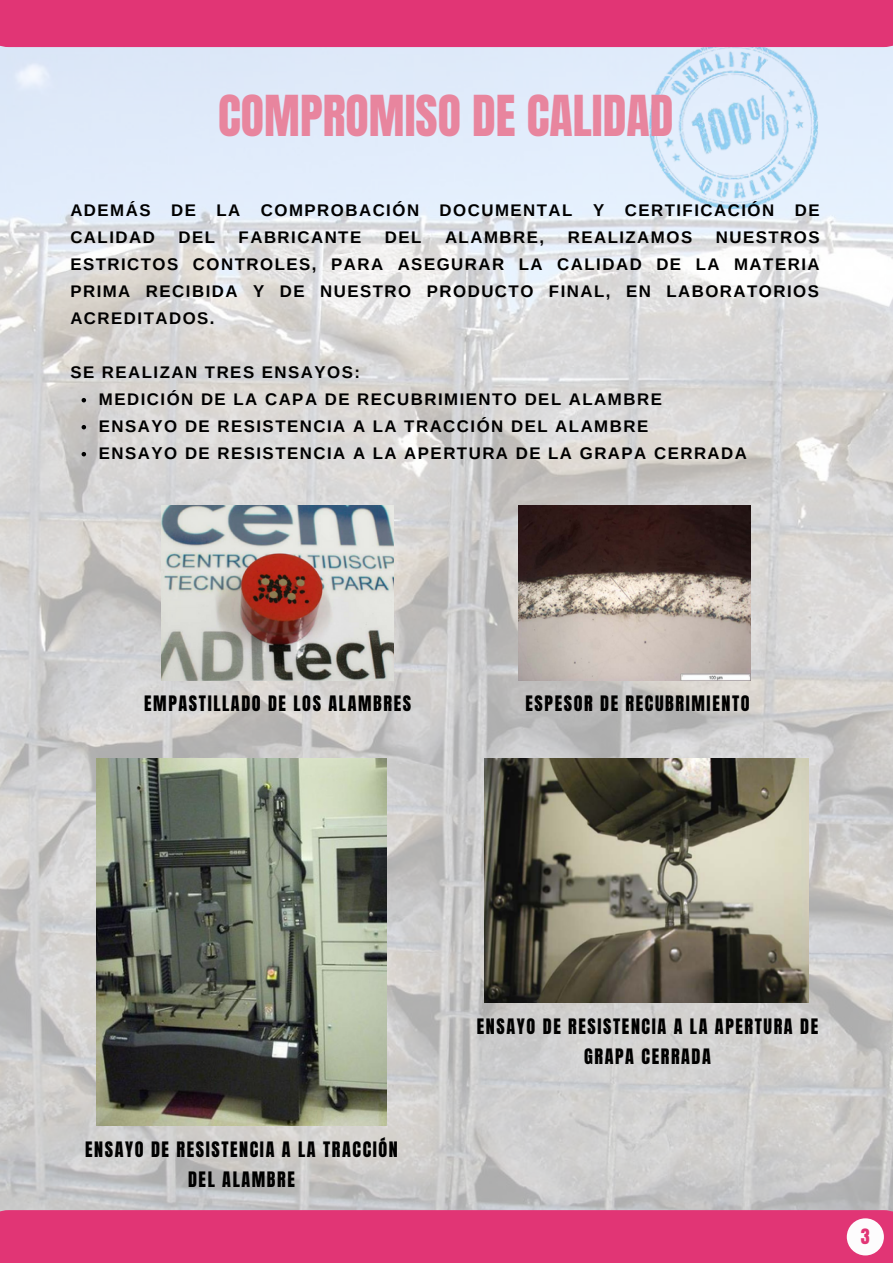
<style>
.page{position:relative;width:893px;height:1264px;background:#fff}
.page>*{position:absolute;margin:0;border:0;box-sizing:border-box;transform-origin:0 0}
.t1{font:48px "Anton";color:#e8859e}
.t2{font:18.15px/30.3px "Anton";letter-spacing:.09em;color:#000;text-align:center}
.t3{font:18.15px "Anton";color:#e13575}
.t4{font:700 16.8px/27px "Arimo";letter-spacing:.09em;color:#000}
</style>
<div class="page">
<img style="left:0;top:47px;width:892px;height:1163px">
<img style="left:645px;top:47px;width:176px;height:166px">
<div style="left:0;top:1210px;width:892px;height:52px;background:#e13575"></div>
<div style="left:846px;top:1218px;width:37px;height:37px;background:#fdfcfd;border-radius:50%"></div>
<div style="left:0;top:0;width:892px;height:47px;background:#e13575"></div>
<svg style="left:82px;top:398px;width:4px;height:4px"></svg>
<svg style="left:82px;top:425px;width:4px;height:4px"></svg>
<svg style="left:82px;top:452px;width:4px;height:4px"></svg>
<img style="left:162px;top:506px;width:231px;height:174px">
<img style="left:518px;top:506px;width:232px;height:174px">
<img style="left:96px;top:758px;width:290px;height:367px">
<img style="left:485px;top:758px;width:323px;height:244px">
<h1 class="t1" style="left:218px;top:82px;width:456px">COMPROMISO DE CALIDAD</h1>
<p class="t4" style="left:70px;top:196px;width:750px">ADEMÁS DE LA COMPROBACIÓN DOCUMENTAL Y CERTIFICACIÓN DE<br>CALIDAD</p>
<p class="t4" style="left:70px;top:223px;width:750px;text-align:justify;text-indent:645px">NUESTROS ESTRICTOS CONTROLES, PARA ASEGURAR LA CALIDAD DE LA MATERIA PRIMA RECIBIDA Y DE NUESTRO PRODUCTO FINAL, EN LABORATORIOS ACREDITADOS.</p>
<p class="t4" style="left:178px;top:223px;width:38px">DEL</p>
<p class="t4" style="left:238px;top:223px;width:124px">FABRICANTE</p>
<p class="t4" style="left:385px;top:223px;width:38px">DEL</p>
<p class="t4" style="left:445px;top:223px;width:101px">ALAMBRE,</p>
<p class="t4" style="left:567px;top:223px;width:126px">REALIZAMOS</p>
<p class="t4" style="left:70px;top:358px;width:291px">SE REALIZAN TRES ENSAYOS:</p>
<p class="t4" style="left:99px;top:385px;width:649px">MEDICIÓN DE LA CAPA DE RECUBRIMIENTO DEL ALAMBRE<br>ENSAYO DE RESISTENCIA A LA TRACCIÓN DEL ALAMBRE<br>ENSAYO DE RESISTENCIA A LA APERTURA DE LA GRAPA CERRADA</p>
<p class="t2" style="left:144px;top:688px;width:268px">EMPASTILLADO DE LOS ALAMBRES</p>
<p class="t2" style="left:525px;top:688px;width:225px">ESPESOR DE RECUBRIMIENTO</p>
<p class="t2" style="left:85px;top:1133px;width:314px">ENSAYO DE RESISTENCIA A LA TRACCIÓN<br>DEL ALAMBRE</p>
<p class="t2" style="left:477px;top:1011px;width:343px">ENSAYO DE RESISTENCIA A LA APERTURA DE<br>GRAPA CERRADA</p>
<p class="t3" style="left:860px;top:1223px;width:10px">3</p>
</div>
